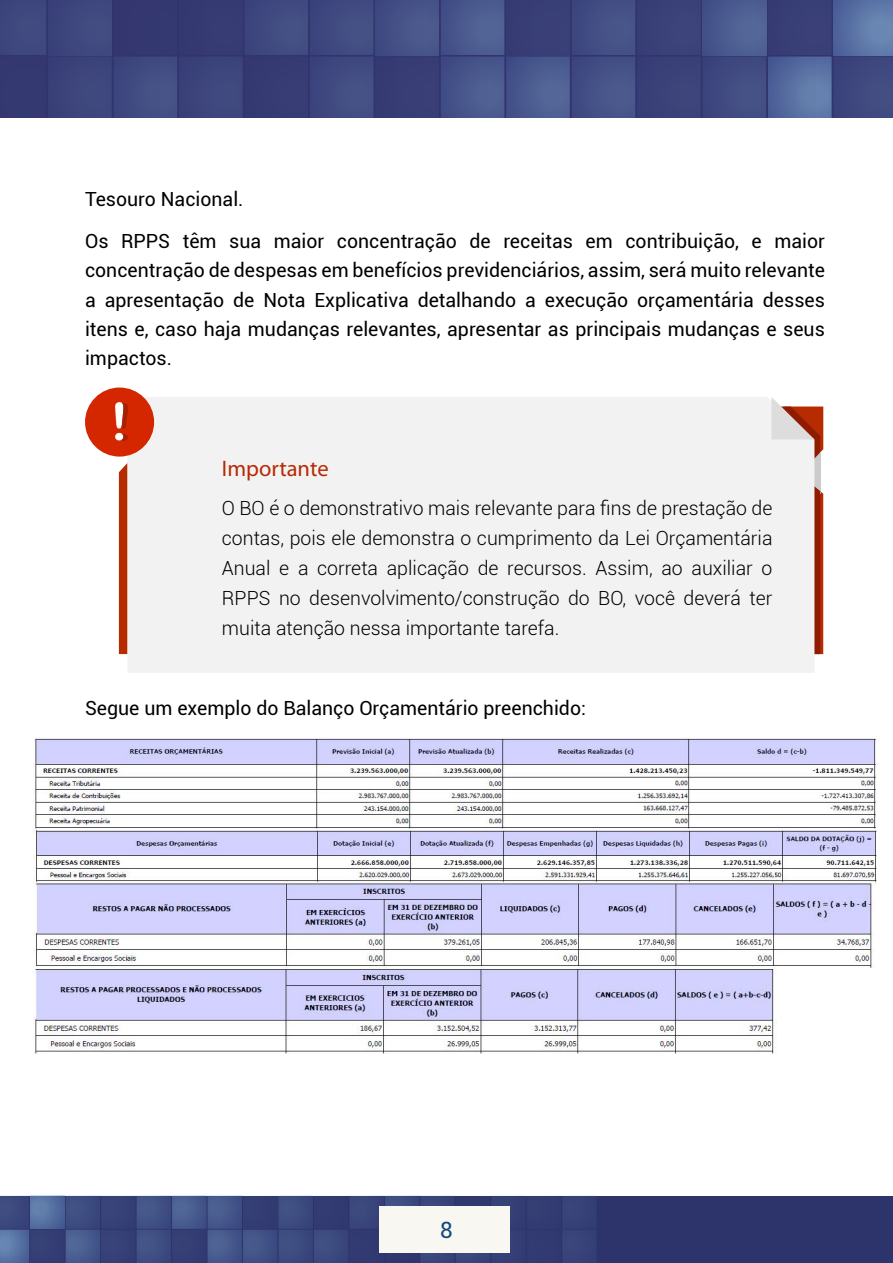
<style>
.page{position:relative;width:893px;height:1263px;background:#fff}
.page>*{position:absolute;margin:0;border:0;box-sizing:border-box;transform-origin:0 0}
.t1{font:22.5px "Myriad Pro";color:#b72904}
.t2{font:22.5px "Roboto";color:#12487d}
.t3{font:19.5px/29.2px "Roboto";color:#000}
.t4{font:300 19.5px/30px "Roboto";color:#000;text-align:justify}
</style>
<div class="page">
<svg style="left:0;top:0;width:893px;height:117px;background:#404a80"></svg>
<div style="left:0;top:1196px;width:893px;height:67px;background:#2d346b"></div>
<svg style="left:0;top:1196px;width:596px;height:67px"></svg>
<div style="left:379px;top:1206px;width:131px;height:47px;background:#f9f7f1"></div>
<div style="left:119px;top:463px;width:8px;height:191px;background:#b72b00"></div>
<svg style="left:814px;top:459px;width:6px;height:23px"></svg>
<svg style="left:814px;top:482px;width:9px;height:172px;background:#a23416"></svg>
<div style="left:127px;top:397px;width:687px;height:276px;background:#f2f2f2"></div>
<svg style="left:771px;top:397px;width:52px;height:62px"></svg>
<div style="left:85px;top:387px;width:69px;height:70px;background:#d42700;border-radius:50%"></div>
<img style="left:115px;top:402px;width:12px;height:39px">
<img style="left:33px;top:737px;width:844px;height:316px">
<p class="t3" style="left:85px;top:177px;width:741px;line-height:42px">Tesouro Nacional.<br>Os RPPS têm sua maior concentração de receitas em contribuição, e maior</p>
<p class="t3" style="left:85px;top:255px;width:741px;text-align:justify">concentração de despesas em benefícios previdenciários, assim, será muito relevante a apresentação de Nota Explicativa detalhando a execução orçamentária desses itens e, caso haja mudanças relevantes, apresentar as principais mudanças e seus impactos.</p>
<p class="t1" style="left:222px;top:454px;width:108px">Importante</p>
<p class="t4" style="left:222px;top:492px;width:552px">O BO é o demonstrativo mais relevante para fins de prestação de contas, pois ele demonstra o cumprimento da Lei Orçamentária Anual e a correta aplicação de recursos. Assim, ao auxiliar o RPPS no desenvolvimento/construção do BO, você deverá ter muita atenção nessa importante tarefa.</p>
<p class="t3" style="left:85px;top:693px;width:502px">Segue um exemplo do Balanço Orçamentário preenchido:</p>
<p class="t2" style="left:440px;top:1214px;width:14px">8</p>
</div>
